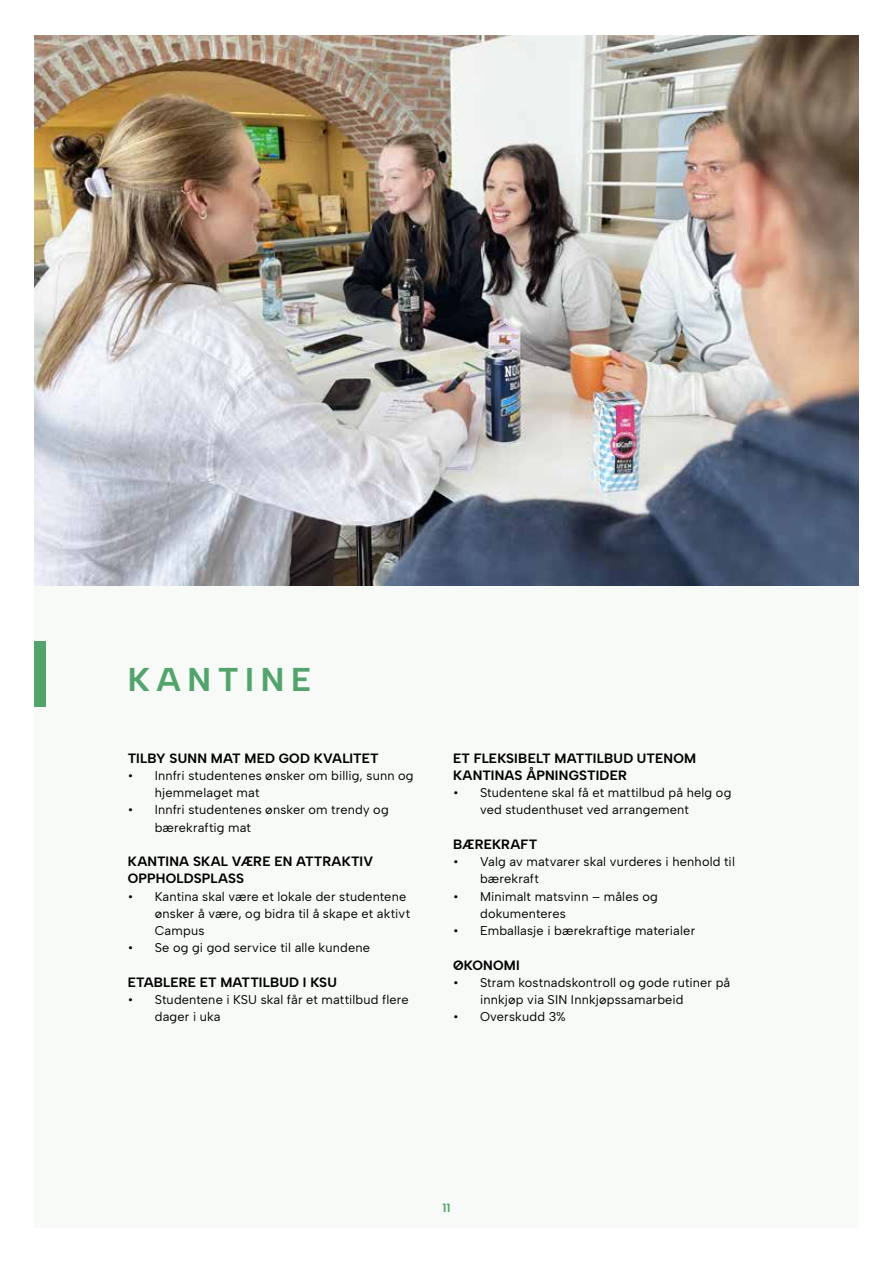
<style>
.page{position:relative;width:893px;height:1263px;background:#fff}
.page>*{position:absolute;margin:0;border:0;box-sizing:border-box;transform-origin:0 0}
.t1{font:700 33px "Albert Sans";letter-spacing:.2em;color:#52a36c}
.t2{font:700 13.5px/17.2px "Albert Sans";letter-spacing:.01em;color:#000}
.t3{font:12.75px/17.2px "Albert Sans";letter-spacing:.015em;color:#000}
.t4{font:700 12px "Albert Sans";color:#52a36c}
</style>
<div class="page">
<div style="left:34px;top:35px;width:825px;height:1193px;background:#f7faf6"></div>
<div style="left:34px;top:642px;width:11px;height:65px;background:#52a36c"></div>
<img style="left:34px;top:35px;width:825px;height:551px">
<h1 class="t1" style="left:128px;top:660px;width:185px">KANTINE</h1>
<p class="t2" style="left:128px;top:749px;width:252px">TILBY SUNN MAT MED GOD KVALITET</p>
<p class="t3" style="left:155px;top:767px;width:260px;text-indent:-27px">• Innfri studentenes ønsker om billig, sunn og hjemmelaget mat</p>
<p class="t3" style="left:155px;top:801px;width:235px;text-indent:-27px">• Innfri studentenes ønsker om trendy og bærekraftig mat</p>
<p class="t2" style="left:128px;top:853px;width:247px">KANTINA SKAL VÆRE EN ATTRAKTIV<br>OPPHOLDSPLASS</p>
<p class="t3" style="left:155px;top:887px;width:257px;text-indent:-27px">• Kantina skal være et lokale der studentene ønsker å være, og bidra til å skape et aktivt<br>Campus</p>
<p class="t3" style="left:128px;top:939px;width:244px">• Se og gi god service til alle kundene</p>
<p class="t2" style="left:128px;top:973px;width:211px">ETABLERE ET MATTILBUD I KSU</p>
<p class="t3" style="left:155px;top:991px;width:255px;text-indent:-27px">• Studentene i KSU skal får et mattilbud flere dager i uka</p>
<p class="t2" style="left:453px;top:749px;width:245px">ET FLEKSIBELT MATTILBUD UTENOM<br>KANTINAS ÅPNINGSTIDER</p>
<p class="t3" style="left:480px;top:784px;width:253px;text-indent:-27px">• Studentene skal få et mattilbud på helg og ved studenthuset ved arrangement</p>
<p class="t2" style="left:453px;top:835px;width:86px">BÆREKRAFT</p>
<p class="t3" style="left:480px;top:853px;width:256px;text-indent:-27px">• Valg av matvarer skal vurderes i henhold til bærekraft</p>
<p class="t3" style="left:480px;top:887px;width:179px;text-indent:-27px">• Minimalt matsvinn – måles og dokumenteres</p>
<p class="t3" style="left:453px;top:922px;width:244px">• Emballasje i bærekraftige materialer</p>
<p class="t2" style="left:453px;top:956px;width:68px">ØKONOMI</p>
<p class="t3" style="left:480px;top:974px;width:252px;text-indent:-27px">• Stram kostnadskontroll og gode rutiner på innkjøp via SIN Innkjøpssamarbeid</p>
<p class="t3" style="left:453px;top:1008px;width:114px">• Overskudd 3%</p>
<p class="t4" style="left:442px;top:1201px;width:9px">11</p>
</div>
